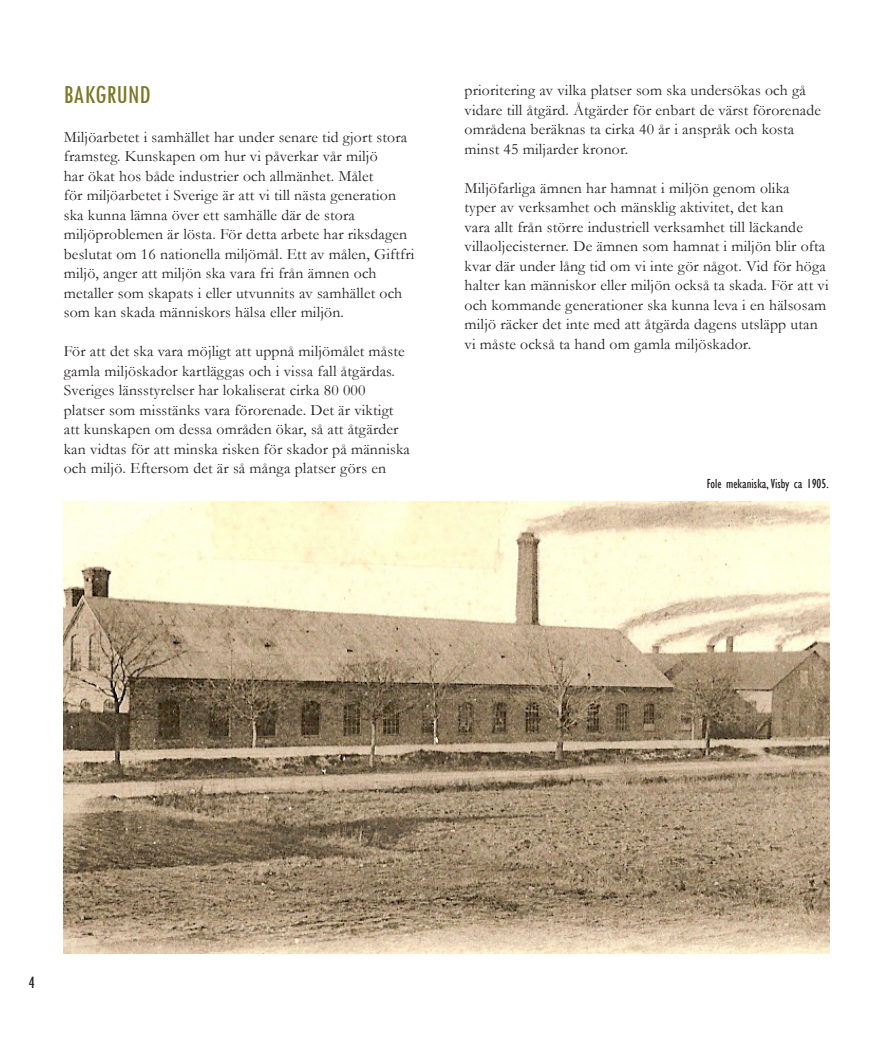
<style>
.page{position:relative;width:893px;height:1063px;background:#fff}
.page>*{position:absolute;margin:0;border:0;box-sizing:border-box;transform-origin:0 0}
.t1{font:condensed 27px "Tw Cen";letter-spacing:.01em;color:#7b7725}
.t2{font:condensed 16.5px "Gill Sans";color:#231f20}
.t3{font:15.75px/19.5px "Garamond";letter-spacing:.01em;color:#231f20}
.t4{font:condensed 13.5px "Gill Sans";color:#231f20}
</style>
<div class="page">
<img style="left:64px;top:502px;width:765px;height:452px">
<p class="t1" style="left:64px;top:78px;width:89px">BAKGRUND</p>
<p class="t3" style="left:64px;top:127px;width:352px">Miljöarbetet i samhället har under senare tid gjort stora framsteg. Kunskapen om hur vi påverkar vår miljö<br>har ökat hos både industrier och allmänhet. Målet<br>för miljöarbetet i Sverige är att vi till nästa generation ska kunna lämna över ett samhälle där de stora miljöproblemen är lösta. För detta arbete har riksdagen beslutat om 16 nationella miljömål. Ett av målen, Giftfri miljö, anger att miljön ska vara fri från ämnen och metaller som skapats i eller utvunnits av samhället och som kan skada människors hälsa eller miljön.</p>
<p class="t3" style="left:64px;top:341px;width:348px">För att det ska vara möjligt att uppnå miljömålet måste gamla miljöskador kartläggas och i vissa fall åtgärdas.<br>Sveriges länsstyrelser har lokaliserat cirka 80 000 platser som misstänks vara förorenade. Det är viktigt att kunskapen om dessa områden ökar, så att åtgärder kan vidtas för att minska risken för skador på människa och miljö. Eftersom det är så många platser görs en</p>
<p class="t3" style="left:465px;top:80px;width:358px">prioritering av vilka platser som ska undersökas och gå vidare till åtgärd. Åtgärder för enbart de värst förorenade områdena beräknas ta cirka 40 år i anspråk och kosta minst 45 miljarder kronor.</p>
<p class="t3" style="left:465px;top:178px;width:366px">Miljöfarliga ämnen har hamnat i miljön genom olika<br>typer av verksamhet och mänsklig aktivitet, det kan<br>vara allt från större industriell verksamhet till läckande villaoljecisterner. De ämnen som hamnat i miljön blir ofta kvar där under lång tid om vi inte gör något. Vid för höga halter kan människor eller miljön också ta skada. För att vi och kommande generationer ska kunna leva i en hälsosam miljö räcker det inte med att åtgärda dagens utsläpp utan vi måste också ta hand om gamla miljöskador.</p>
<p class="t4" style="left:707px;top:476px;width:124px">Fole mekaniska, Visby ca 1905.</p>
<p class="t2" style="left:29px;top:972px;width:8px">4</p>
</div>
